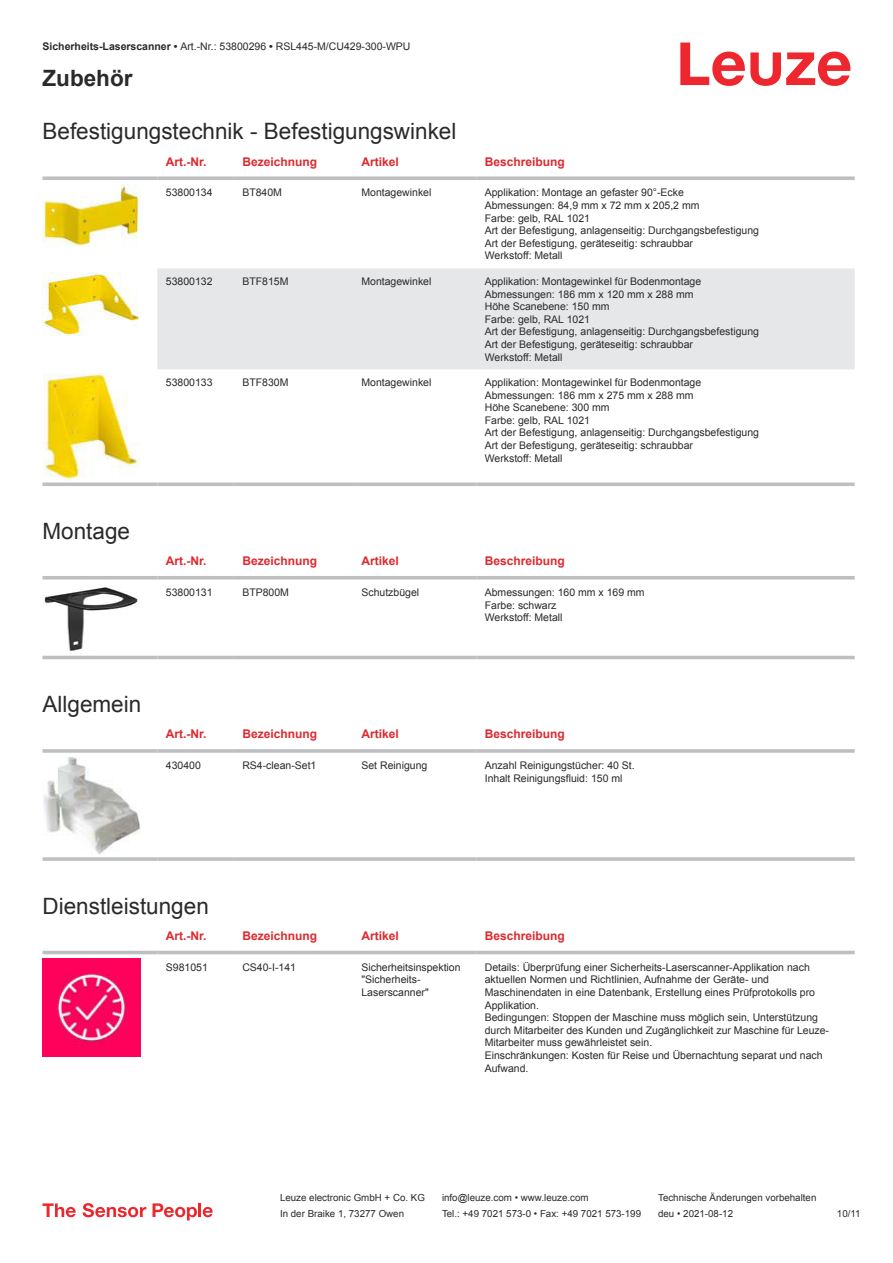
<style>
.page{position:relative;width:893px;height:1263px;background:#fff}
.page>*{position:absolute;margin:0;border:0;box-sizing:border-box;transform-origin:0 0}
.t1{font:22.5px "Arial";color:#2b292a}
.t2{font:700 22.5px "Arial";color:#2b292a}
.t3{font:700 12px "Arial";color:#db2a30}
.t4{font:10.5px/12.6px "Arial";color:#2b292a}
.t5{font:9.75px "Arial";color:#2b292a}
.s1{font-weight:700}
</style>
<div class="page">
<svg style="left:680px;top:43px;width:170px;height:43px"></svg>
<div style="left:157px;top:268px;width:698px;height:101px;background:#e6e7e9"></div>
<svg style="left:43px;top:176px;width:114px;height:4px"></svg>
<svg style="left:157px;top:176px;width:77px;height:4px"></svg>
<svg style="left:234px;top:176px;width:119px;height:4px"></svg>
<svg style="left:353px;top:176px;width:123px;height:4px"></svg>
<svg style="left:476px;top:176px;width:379px;height:4px;fill:#bdbfc1"></svg>
<svg style="left:43px;top:482px;width:114px;height:4px"></svg>
<svg style="left:157px;top:482px;width:77px;height:4px"></svg>
<svg style="left:234px;top:482px;width:119px;height:4px"></svg>
<svg style="left:353px;top:482px;width:123px;height:4px"></svg>
<svg style="left:476px;top:482px;width:379px;height:4px;fill:#bdbfc1"></svg>
<img style="left:43px;top:184px;width:96px;height:63px">
<img style="left:43px;top:273px;width:97px;height:63px">
<img style="left:43px;top:374px;width:97px;height:106px">
<svg style="left:43px;top:579px;width:812px;height:81px"></svg>
<hr style="left:43px;top:576px;width:114px;height:3px;background:#bdbfc1">
<hr style="left:157px;top:576px;width:77px;height:3px;background:#bdbfc1">
<hr style="left:234px;top:576px;width:119px;height:3px;background:#bdbfc1">
<hr style="left:353px;top:576px;width:123px;height:3px;background:#bdbfc1">
<hr style="left:476px;top:576px;width:379px;height:3px;background:#bdbfc1">
<hr style="left:43px;top:656px;width:114px;height:3px;background:#bdbfc1">
<hr style="left:157px;top:656px;width:77px;height:3px;background:#bdbfc1">
<hr style="left:234px;top:656px;width:119px;height:3px;background:#bdbfc1">
<hr style="left:353px;top:656px;width:123px;height:3px;background:#bdbfc1">
<hr style="left:476px;top:656px;width:379px;height:3px;background:#bdbfc1">
<img style="left:43px;top:584px;width:97px;height:69px">
<hr style="left:43px;top:749px;width:114px;height:4px;background:#bdbfc1">
<hr style="left:157px;top:749px;width:77px;height:4px;background:#c8c9cb">
<hr style="left:234px;top:749px;width:119px;height:4px;background:#c3c5c6">
<hr style="left:353px;top:749px;width:123px;height:4px;background:#bdbfc1">
<hr style="left:476px;top:749px;width:379px;height:4px;background:#c8c9cb">
<svg style="left:43px;top:857px;width:114px;height:4px"></svg>
<hr style="left:157px;top:857px;width:77px;height:4px;background:#c7c8ca">
<hr style="left:234px;top:857px;width:119px;height:4px;background:#bdbfc1">
<svg style="left:353px;top:857px;width:123px;height:4px"></svg>
<hr style="left:476px;top:857px;width:379px;height:4px;background:#c7c8ca">
<img style="left:43px;top:757px;width:97px;height:97px">
<svg style="left:43px;top:950px;width:812px;height:107px"></svg>
<hr style="left:43px;top:951px;width:114px;height:3px;background:#bdbfc1">
<hr style="left:157px;top:951px;width:77px;height:3px;background:#bdbfc1">
<hr style="left:234px;top:951px;width:119px;height:3px;background:#bdbfc1">
<hr style="left:353px;top:951px;width:123px;height:3px;background:#bdbfc1">
<hr style="left:476px;top:951px;width:379px;height:3px;background:#bdbfc1">
<img style="left:43px;top:958px;width:97px;height:98px">
<svg style="left:43px;top:1203px;width:33px;height:14px"></svg>
<svg style="left:83px;top:1203px;width:63px;height:14px"></svg>
<svg style="left:153px;top:1203px;width:44px;height:17px"></svg>
<hr style="left:198px;top:1203px;width:3px;height:14px;background:#ed272d">
<svg style="left:203px;top:1207px;width:10px;height:10px"></svg>
<p class="t4" style="left:43px;top:41px;width:369px"><span class="s1">Sicherheits-Laserscanner •</span> Art.-Nr.: 53800296 <span class="s1">•</span> RSL445-M/CU429-300-WPU</p>
<h1 class="t2" style="left:43px;top:70px;width:92px">Zubehör</h1>
<h1 class="t1" style="left:43px;top:123px;width:415px">Befestigungstechnik - Befestigungswinkel</h1>
<p class="t3" style="left:166px;top:157px;width:42px">Art.-Nr.</p>
<p class="t3" style="left:242px;top:157px;width:76px">Bezeichnung</p>
<p class="t3" style="left:361px;top:157px;width:39px">Artikel</p>
<p class="t3" style="left:485px;top:157px;width:82px">Beschreibung</p>
<p class="t4" style="left:166px;top:187px;width:48px">53800134</p>
<p class="t4" style="left:242px;top:187px;width:41px">BT840M</p>
<p class="t4" style="left:361px;top:187px;width:72px">Montagewinkel</p>
<p class="t4" style="left:485px;top:187px;width:276px">Applikation: Montage an gefaster 90°-Ecke<br>Abmessungen: 84,9 mm x 72 mm x 205,2 mm<br>Farbe: gelb, RAL 1021<br>Art der Befestigung, anlagenseitig: Durchgangsbefestigung Art der Befestigung, geräteseitig: schraubbar<br>Werkstoff: Metall</p>
<p class="t4" style="left:166px;top:276px;width:48px">53800132</p>
<p class="t4" style="left:242px;top:276px;width:48px">BTF815M</p>
<p class="t4" style="left:361px;top:276px;width:72px">Montagewinkel</p>
<p class="t4" style="left:485px;top:276px;width:276px">Applikation: Montagewinkel für Bodenmontage Abmessungen: 186 mm x 120 mm x 288 mm<br>Höhe Scanebene: 150 mm<br>Farbe: gelb, RAL 1021<br>Art der Befestigung, anlagenseitig: Durchgangsbefestigung Art der Befestigung, geräteseitig: schraubbar<br>Werkstoff: Metall</p>
<p class="t4" style="left:166px;top:377px;width:48px">53800133</p>
<p class="t4" style="left:242px;top:377px;width:48px">BTF830M</p>
<p class="t4" style="left:361px;top:377px;width:72px">Montagewinkel</p>
<p class="t4" style="left:485px;top:377px;width:276px">Applikation: Montagewinkel für Bodenmontage Abmessungen: 186 mm x 275 mm x 288 mm<br>Höhe Scanebene: 300 mm<br>Farbe: gelb, RAL 1021<br>Art der Befestigung, anlagenseitig: Durchgangsbefestigung Art der Befestigung, geräteseitig: schraubbar<br>Werkstoff: Metall</p>
<h1 class="t1" style="left:43px;top:522px;width:89px">Montage</h1>
<p class="t3" style="left:166px;top:556px;width:42px">Art.-Nr.</p>
<p class="t3" style="left:242px;top:556px;width:76px">Bezeichnung</p>
<p class="t3" style="left:361px;top:556px;width:39px">Artikel</p>
<p class="t3" style="left:485px;top:556px;width:82px">Beschreibung</p>
<p class="t4" style="left:166px;top:587px;width:48px">53800131</p>
<p class="t4" style="left:242px;top:587px;width:48px">BTP800M</p>
<p class="t4" style="left:361px;top:587px;width:59px">Schutzbügel</p>
<p class="t4" style="left:485px;top:587px;width:161px">Abmessungen: 160 mm x 169 mm<br>Farbe: schwarz<br>Werkstoff: Metall</p>
<h1 class="t1" style="left:43px;top:696px;width:100px">Allgemein</h1>
<p class="t3" style="left:166px;top:729px;width:42px">Art.-Nr.</p>
<p class="t3" style="left:242px;top:729px;width:76px">Bezeichnung</p>
<p class="t3" style="left:361px;top:729px;width:39px">Artikel</p>
<p class="t3" style="left:485px;top:729px;width:82px">Beschreibung</p>
<p class="t4" style="left:166px;top:760px;width:37px">430400</p>
<p class="t4" style="left:242px;top:760px;width:76px">RS4-clean-Set1</p>
<p class="t4" style="left:361px;top:760px;width:67px">Set Reinigung</p>
<p class="t4" style="left:485px;top:760px;width:151px">Anzahl Reinigungstücher: 40 St.<br>Inhalt Reinigungsfluid: 150 ml</p>
<h1 class="t1" style="left:43px;top:897px;width:168px">Dienstleistungen</h1>
<p class="t3" style="left:166px;top:931px;width:42px">Art.-Nr.</p>
<p class="t3" style="left:242px;top:931px;width:76px">Bezeichnung</p>
<p class="t3" style="left:361px;top:931px;width:39px">Artikel</p>
<p class="t3" style="left:485px;top:931px;width:82px">Beschreibung</p>
<p class="t4" style="left:166px;top:962px;width:44px">S981051</p>
<p class="t4" style="left:242px;top:962px;width:55px">CS40-I-141</p>
<p class="t4" style="left:361px;top:962px;width:101px">Sicherheitsinspektion "Sicherheits-<br>Laserscanner"</p>
<p class="t4" style="left:485px;top:962px;width:346px">Details: Überprüfung einer Sicherheits-Laserscanner-Applikation nach aktuellen Normen und Richtlinien, Aufnahme der Geräte- und Maschinendaten in eine Datenbank, Erstellung eines Prüfprotokolls pro Applikation.<br>Bedingungen: Stoppen der Maschine muss möglich sein, Unterstützung durch Mitarbeiter des Kunden und Zugänglichkeit zur Maschine für Leuze-Mitarbeiter muss gewährleistet sein.<br>Einschränkungen: Kosten für Reise und Übernachtung separat und nach Aufwand.</p>
<p class="t5" style="left:280px;top:1194px;width:146px">Leuze electronic GmbH + Co. KG</p>
<p class="t5" style="left:442px;top:1194px;width:148px">info@leuze.com • www.leuze.com</p>
<p class="t5" style="left:658px;top:1194px;width:160px">Technische Änderungen vorbehalten</p>
<p class="t5" style="left:280px;top:1210px;width:126px">In der Braike 1, 73277 Owen</p>
<p class="t5" style="left:442px;top:1210px;width:201px">Tel.: +49 7021 573-0 • Fax: +49 7021 573-199</p>
<p class="t5" style="left:658px;top:1210px;width:76px">deu • 2021-08-12</p>
<p class="t5" style="left:837px;top:1210px;width:25px">10 /11</p>
</div>
